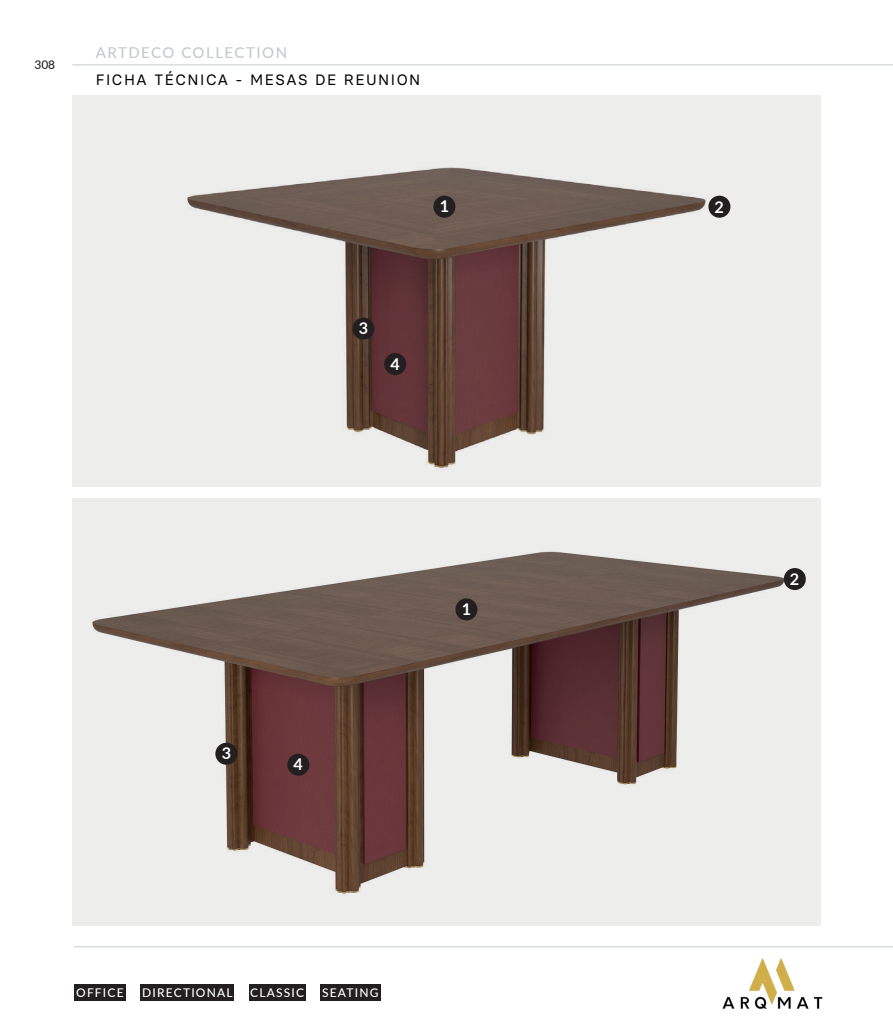
<style>
.page{position:relative;width:893px;height:1021px;background:#fff}
.page>*{position:absolute;margin:0;border:0;box-sizing:border-box;transform-origin:0 0}
.t1{font:700 16.2px "Lato";color:#fff}
.t2{font:15px "Basier Square";letter-spacing:.1em;color:#000}
.t3{font:500 15px "Lato";letter-spacing:.1em;color:#c5cacd}
.t4{font:500 12px "Lato";letter-spacing:.1em;color:#fff}
.t5{font:500 12px "Lato";color:#231f20}
</style>
<div class="page">
<div style="left:72px;top:96px;width:749px;height:390px;background:#ededec"></div>
<img style="left:187px;top:167px;width:544px;height:302px">
<img style="left:72px;top:498px;width:749px;height:427px">
<hr style="left:72px;top:64px;width:821px;height:1px;background:#c5cacd">
<div style="left:433px;top:196px;width:22px;height:22px;background:#231f20;border-radius:50%"></div>
<div style="left:384px;top:353px;width:22px;height:22px;background:#231f20;border-radius:50%"></div>
<div style="left:352px;top:317px;width:22px;height:22px;background:#231f20;border-radius:50%"></div>
<div style="left:708px;top:196px;width:22px;height:22px;background:#231f20;border-radius:50%"></div>
<div style="left:455px;top:598px;width:22px;height:22px;background:#231f20;border-radius:50%"></div>
<div style="left:287px;top:753px;width:22px;height:22px;background:#231f20;border-radius:50%"></div>
<div style="left:215px;top:742px;width:22px;height:22px;background:#231f20;border-radius:50%"></div>
<div style="left:784px;top:568px;width:22px;height:22px;background:#231f20;border-radius:50%"></div>
<div style="left:249px;top:983px;width:57px;height:17px;background:#231f20"></div>
<div style="left:140px;top:983px;width:94px;height:17px;background:#231f20"></div>
<hr style="left:74px;top:946px;width:819px;height:1px;background:#c5cacd">
<div style="left:74px;top:983px;width:52px;height:17px;background:#231f20"></div>
<div style="left:320px;top:983px;width:60px;height:17px;background:#231f20"></div>
<img style="left:708px;top:946px;width:131px;height:63px">
<p class="t5" style="left:34px;top:56px;width:22px">308</p>
<p class="t3" style="left:96px;top:42px;width:193px">ARTDECO COLLECTION</p>
<p class="t2" style="left:96px;top:70px;width:326px">FICHA TÉCNICA - MESAS DE REUNION</p>
<h1 class="t1" style="left:440px;top:194px;width:11px">1</h1>
<h1 class="t1" style="left:359px;top:316px;width:11px">3</h1>
<h1 class="t1" style="left:391px;top:352px;width:11px">4</h1>
<h1 class="t1" style="left:222px;top:741px;width:11px">3</h1>
<h1 class="t1" style="left:294px;top:752px;width:11px">4</h1>
<h1 class="t1" style="left:462px;top:597px;width:11px">1</h1>
<p class="t4" style="left:76px;top:983px;width:49px">OFFICE</p>
<p class="t4" style="left:142px;top:983px;width:92px">DIRECTIONAL</p>
<p class="t4" style="left:250px;top:983px;width:56px">CLASSIC</p>
<p class="t4" style="left:322px;top:983px;width:58px">SEATING</p>
<h1 class="t1" style="left:714px;top:195px;width:11px">2</h1>
<h1 class="t1" style="left:790px;top:567px;width:11px">2</h1>
</div>
